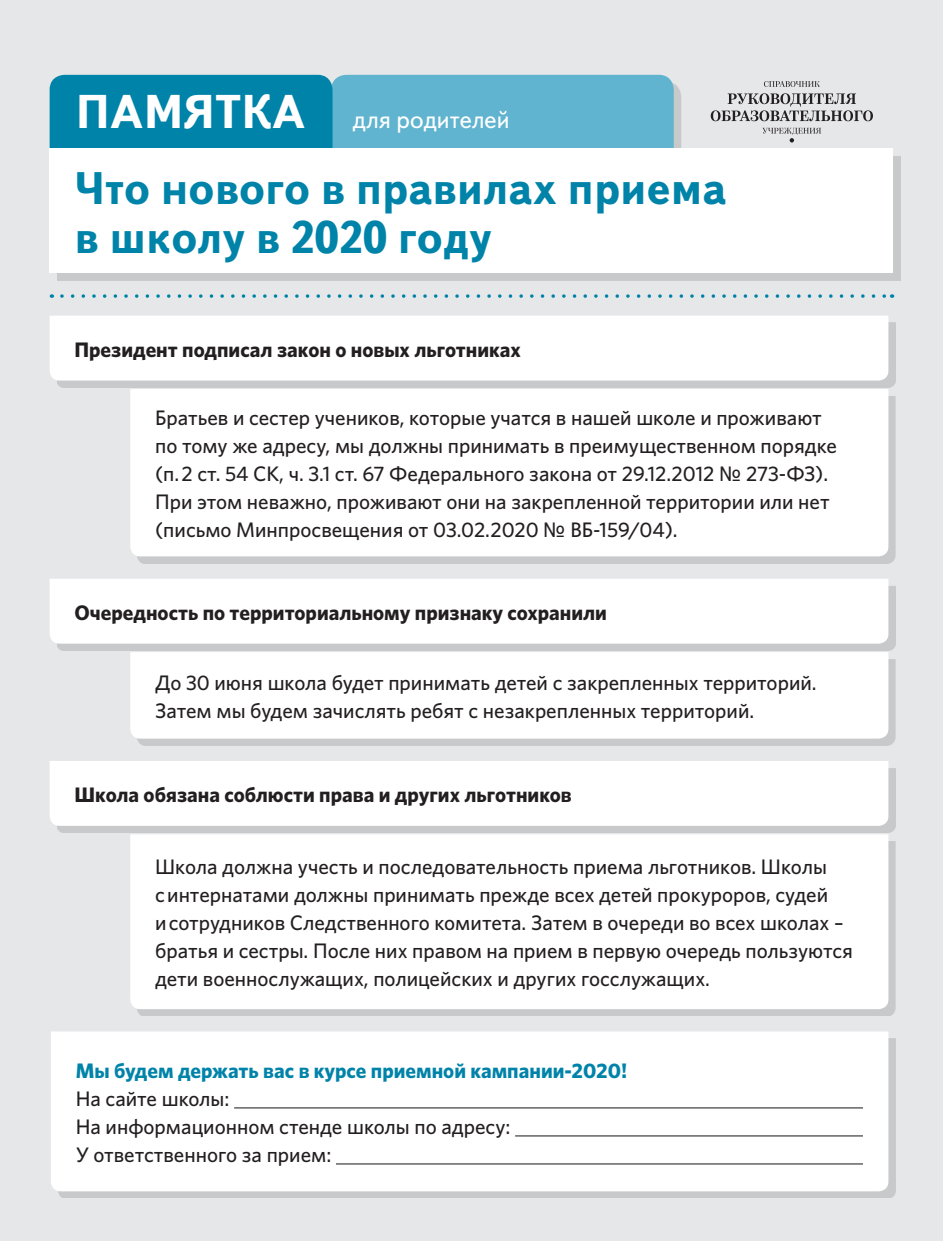
<style>
.page{position:relative;width:943px;height:1241px;background:#fff}
.page>*{position:absolute;margin:0;border:0;box-sizing:border-box;transform-origin:0 0}
.t1{font:700 45.5px/49px "Text Book C";color:#0083a9}
.t2{font:24.5px "Text Book C";color:#fff}
.t3{font:500 21px/28px "Whitney";color:#231f20}
.t4{font:700 21px "Whitney";color:#231f20}
.t5{font:700 21px "Whitney";color:#0083a9}
.s1{font-weight:700;font-size:47.25px}
</style>
<div class="page">
<div style="left:0;top:0;width:943px;height:1240px;background:#e6e7e9"></div>
<div style="left:57px;top:82px;width:843px;height:198px;background:#231f20;opacity:.15"></div>
<div style="left:331px;top:75px;width:342px;height:102px;background:#60b4cf;border-radius:15px"></div>
<div style="left:50px;top:75px;width:282px;height:102px;background:#0083a9;border-radius:15px"></div>
<div style="left:50px;top:148px;width:843px;height:125px;background:#fff"></div>
<svg style="left:62px;top:294px;width:830px;height:4px"></svg>
<svg style="left:764px;top:81px;width:55px;height:6px"></svg>
<svg style="left:710px;top:93px;width:163px;height:28px"></svg>
<svg style="left:762px;top:128px;width:59px;height:14px"></svg>
<div style="left:57px;top:322px;width:838px;height:65px;background:#231f20;opacity:.15"></div>
<div style="left:50px;top:316px;width:838px;height:64px;background:#fff"></div>
<div style="left:137px;top:396px;width:758px;height:167px;background:#231f20;opacity:.15"></div>
<div style="left:130px;top:389px;width:758px;height:167px;background:#fff"></div>
<div style="left:57px;top:585px;width:838px;height:65px;background:#231f20;opacity:.15"></div>
<div style="left:50px;top:579px;width:838px;height:64px;background:#fff"></div>
<div style="left:137px;top:659px;width:758px;height:86px;background:#231f20;opacity:.15"></div>
<div style="left:130px;top:652px;width:758px;height:86px;background:#fff"></div>
<div style="left:57px;top:767px;width:838px;height:65px;background:#231f20;opacity:.15"></div>
<div style="left:50px;top:761px;width:838px;height:64px;background:#fff"></div>
<div style="left:137px;top:841px;width:758px;height:175px;background:#231f20;opacity:.15"></div>
<div style="left:130px;top:834px;width:758px;height:174px;background:#fff"></div>
<div style="left:58px;top:1038px;width:837px;height:160px;background:#231f20;opacity:.15"></div>
<div style="left:51px;top:1031px;width:837px;height:160px;background:#fff"></div>
<hr style="left:234px;top:1107px;width:629px;height:1px;background:#231f20">
<hr style="left:515px;top:1135px;width:348px;height:1px;background:#231f20">
<hr style="left:336px;top:1163px;width:527px;height:1px;background:#231f20">
<p class="t2" style="left:76px;top:107px;width:435px"><span class="s1">Памятка</span> для родителей</p>
<h1 class="t1" style="left:74px;top:164px;width:653px">Что нового в правилах приема в школу в 2020 году</h1>
<p class="t4" style="left:74px;top:335px;width:448px">Президент подписал закон о новых льготниках</p>
<p class="t3" style="left:155px;top:403px;width:683px">Братьев и сестер учеников, которые учатся в нашей школе и проживают по тому же адресу, мы должны принимать в преимущественном порядке (п. 2 ст. 54 СК, ч. 3.1 ст. 67 Федерального закона от 29.12.2012 № 273-ФЗ).<br>При этом неважно, проживают они на закрепленной территории или нет (письмо Минпросвещения от 03.02.2020 № ВБ-159/04).</p>
<p class="t4" style="left:74px;top:598px;width:534px">Очередность по территориальному признаку сохранили</p>
<p class="t3" style="left:155px;top:668px;width:663px">До 30 июня школа будет принимать детей с закрепленных территорий.<br>Затем мы будем зачислять ребят с незакрепленных территорий.</p>
<p class="t4" style="left:74px;top:780px;width:499px">Школа обязана соблюсти права и других льготников</p>
<p class="t3" style="left:155px;top:852px;width:699px">Школа должна учесть и последовательность приема льготников. Школы<br>с интернатами должны принимать прежде всех детей прокуроров, судей<br>и сотрудников Следственного комитета. Затем в очереди во всех школах – братья и сестры. После них правом на прием в первую очередь пользуются дети военнослужащих, полицейских и других госслужащих.</p>
<p class="t5" style="left:76px;top:1056px;width:553px">Мы будем держать вас в курсе приемной кампании-2020!</p>
<p class="t3" style="left:76px;top:1083px;width:436px">На сайте школы:<br>На информационном стенде школы по адресу:<br>У ответственного за прием:</p>
</div>
